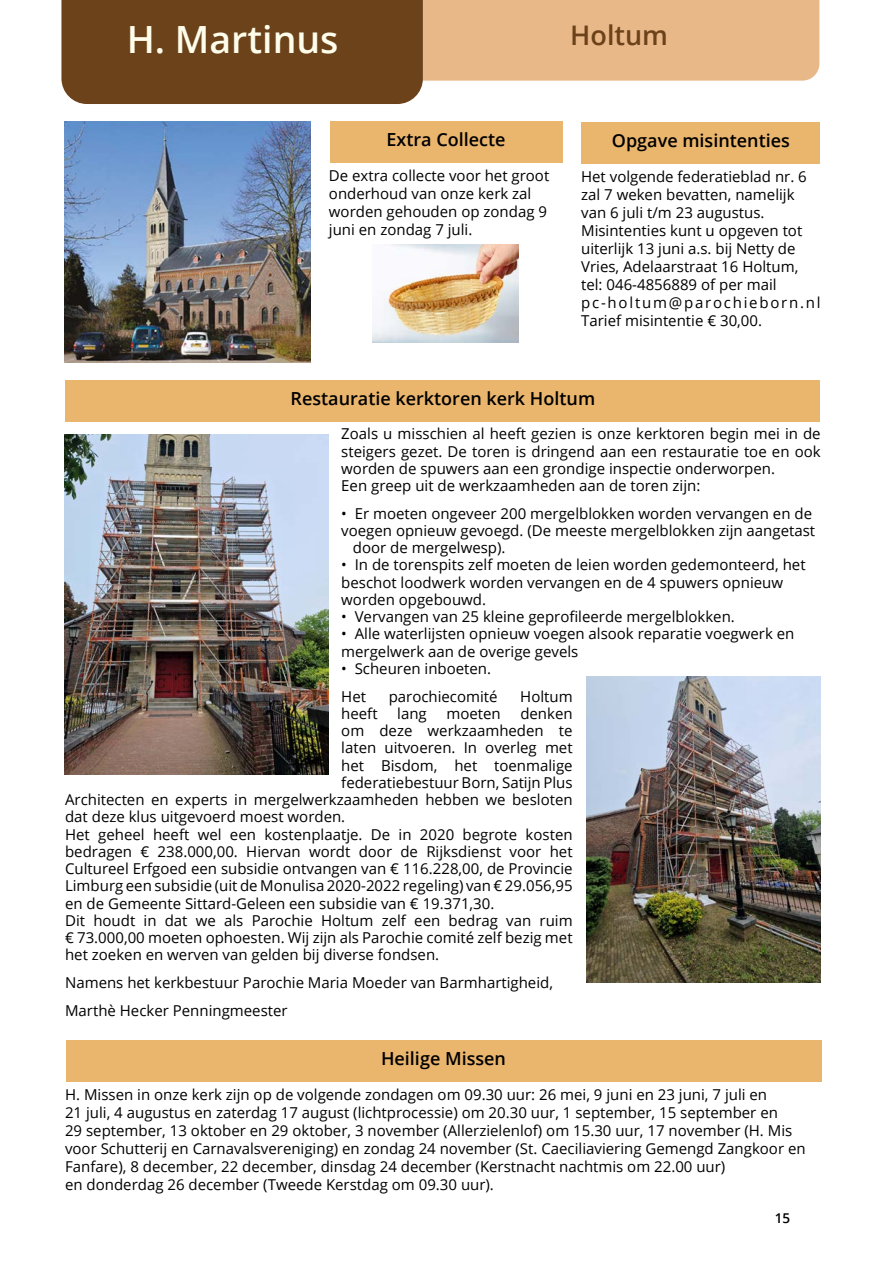
<style>
.page{position:relative;width:893px;height:1263px;background:#fff}
.page>*{position:absolute;margin:0;border:0;box-sizing:border-box;transform-origin:0 0}
.t1{font:600 37.5px "Open Sans";color:#fefcea}
.t2{font:600 27px "Open Sans";color:#6b4219}
.t3{font:600 18px "Open Sans";color:#000}
.t4{font:15px/18px "Open Sans";color:#000}
.t5{font:600 13.5px "Open Sans";color:#000}
</style>
<div class="page">
<svg style="left:61px;top:0;width:758px;height:104px"></svg>
<img style="left:64px;top:121px;width:247px;height:241px">
<div style="left:330px;top:121px;width:232px;height:42px;background:#eab56d"></div>
<div style="left:582px;top:123px;width:238px;height:41px;background:#eab56d"></div>
<img style="left:372px;top:245px;width:147px;height:97px">
<div style="left:66px;top:380px;width:754px;height:42px;background:#eab56d"></div>
<img style="left:64px;top:435px;width:264px;height:340px">
<img style="left:587px;top:676px;width:234px;height:306px">
<div style="left:66px;top:1040px;width:755px;height:42px;background:#eab56d"></div>
<h1 class="t1" style="left:127px;top:14px;width:213px">H. Martinus</h1>
<h2 class="t2" style="left:570px;top:17px;width:99px">Holtum</h2>
<p class="t3" style="left:386px;top:127px;width:121px">Extra Collecte</p>
<p class="t4" style="left:329px;top:166px;width:222px">De extra collecte voor het groot onderhoud van onze kerk zal worden gehouden op zondag 9 juni en zondag 7 juli.</p>
<p class="t3" style="left:612px;top:128px;width:180px">Opgave misintenties</p>
<p class="t4" style="left:581px;top:167px;width:241px">Het volgende federatieblad nr. 6 zal 7 weken bevatten, namelijk van 6 juli t/m 23 augustus.<br>Misintenties kunt u opgeven tot uiterlijk 13 juni a.s. bij Netty de<br>Vries, Adelaarstraat 16 Holtum, tel: 046-4856889 of per mail pc-holtum@parochieborn.nl<br>Tarief misintentie € 30,00.</p>
<p class="t3" style="left:291px;top:386px;width:306px">Restauratie kerktoren kerk Holtum</p>
<p class="t4" style="left:341px;top:425px;width:481px;line-height:17.2px">Zoals u misschien al heeft gezien is onze kerktoren begin mei in de steigers gezet. De toren is dringend aan een restauratie toe en ook worden de spuwers aan een grondige inspectie onderworpen.<br>Een greep uit de werkzaamheden aan de toren zijn:</p>
<p class="t4" style="left:341px;top:504px;width:472px">• Er moeten ongeveer 200 mergelblokken worden vervangen en de</p>
<p class="t4" style="left:341px;top:521px;width:475px">voegen opnieuw gevoegd. (De meeste mergelblokken zijn aangetast</p>
<p class="t4" style="left:353px;top:538px;width:154px">door de mergelwesp).</p>
<p class="t4" style="left:341px;top:556px;width:466px;line-height:17.2px">• In de torenspits zelf moeten de leien worden gedemonteerd, het beschot loodwerk worden vervangen en de 4 spuwers opnieuw worden opgebouwd.</p>
<p class="t4" style="left:341px;top:607px;width:395px">• Vervangen van 25 kleine geprofileerde mergelblokken.</p>
<p class="t4" style="left:341px;top:625px;width:455px;line-height:17.2px">• Alle waterlijsten opnieuw voegen alsook reparatie voegwerk en mergelwerk aan de overige gevels</p>
<p class="t4" style="left:341px;top:654px;width:151px;line-height:27.6px">• Scheuren inboeten.<br>Het</p>
<p class="t4" style="left:389px;top:687px;width:110px">parochiecomité</p>
<p class="t4" style="left:520px;top:687px;width:54px">Holtum</p>
<p class="t4" style="left:341px;top:704px;width:38px">heeft</p>
<p class="t4" style="left:397px;top:704px;width:31px">lang</p>
<p class="t4" style="left:446px;top:704px;width:56px">moeten</p>
<p class="t4" style="left:520px;top:704px;width:54px">denken</p>
<p class="t4" style="left:341px;top:721px;width:233px">om deze werkzaamheden te</p>
<p class="t4" style="left:341px;top:738px;width:233px">laten uitvoeren. In overleg met</p>
<p class="t4" style="left:341px;top:756px;width:233px">het Bisdom, het toenmalige</p>
<p class="t4" style="left:341px;top:773px;width:233px">federatiebestuur Born, Satijn Plus</p>
<p class="t4" style="left:65px;top:790px;width:509px">Architecten en experts in mergelwerkzaamheden hebben we besloten</p>
<p class="t4" style="left:65px;top:807px;width:282px">dat deze klus uitgevoerd moest worden.</p>
<p class="t4" style="left:65px;top:825px;width:509px">Het geheel heeft wel een kostenplaatje. De in 2020 begrote kosten</p>
<p class="t4" style="left:65px;top:842px;width:509px">bedragen € 238.000,00. Hiervan wordt door de Rijksdienst voor het</p>
<p class="t4" style="left:65px;top:859px;width:509px">Cultureel Erfgoed een subsidie ontvangen van € 116.228,00, de Provincie</p>
<p class="t4" style="left:65px;top:876px;width:509px">Limburg een subsidie (uit de Monulisa 2020-2022 regeling) van € 29.056,95</p>
<p class="t4" style="left:65px;top:894px;width:431px">en de Gemeente Sittard-Geleen een subsidie van € 19.371,30.</p>
<p class="t4" style="left:65px;top:911px;width:509px">Dit houdt in dat we als Parochie Holtum zelf een bedrag van ruim</p>
<p class="t4" style="left:65px;top:928px;width:509px">€ 73.000,00 moeten ophoesten. Wij zijn als Parochie comité zelf bezig met</p>
<p class="t4" style="left:65px;top:945px;width:376px">het zoeken en werven van gelden bij diverse fondsen.</p>
<p class="t4" style="left:65px;top:968px;width:489px;line-height:27.6px">Namens het kerkbestuur Parochie Maria Moeder van Barmhartigheid,<br>Marthè Hecker Penningmeester</p>
<p class="t3" style="left:381px;top:1046px;width:126px">Heilige Missen</p>
<p class="t4" style="left:65px;top:1085px;width:742px">H. Missen in onze kerk zijn op de volgende zondagen om 09.30 uur: 26 mei, 9 juni en 23 juni, 7 juli en<br>21 juli, 4 augustus en zaterdag 17 august (lichtprocessie) om 20.30 uur, 1 september, 15 september en<br>29 september, 13 oktober en 29 oktober, 3 november (Allerzielenlof) om 15.30 uur, 17 november (H. Mis voor Schutterij en Carnavalsvereniging) en zondag 24 november (St. Caeciliaviering Gemengd Zangkoor en Fanfare), 8 december, 22 december, dinsdag 24 december (Kerstnacht nachtmis om 22.00 uur)<br>en donderdag 26 december (Tweede Kerstdag om 09.30 uur).</p>
<p class="t5" style="left:775px;top:1209px;width:17px">15</p>
</div>
